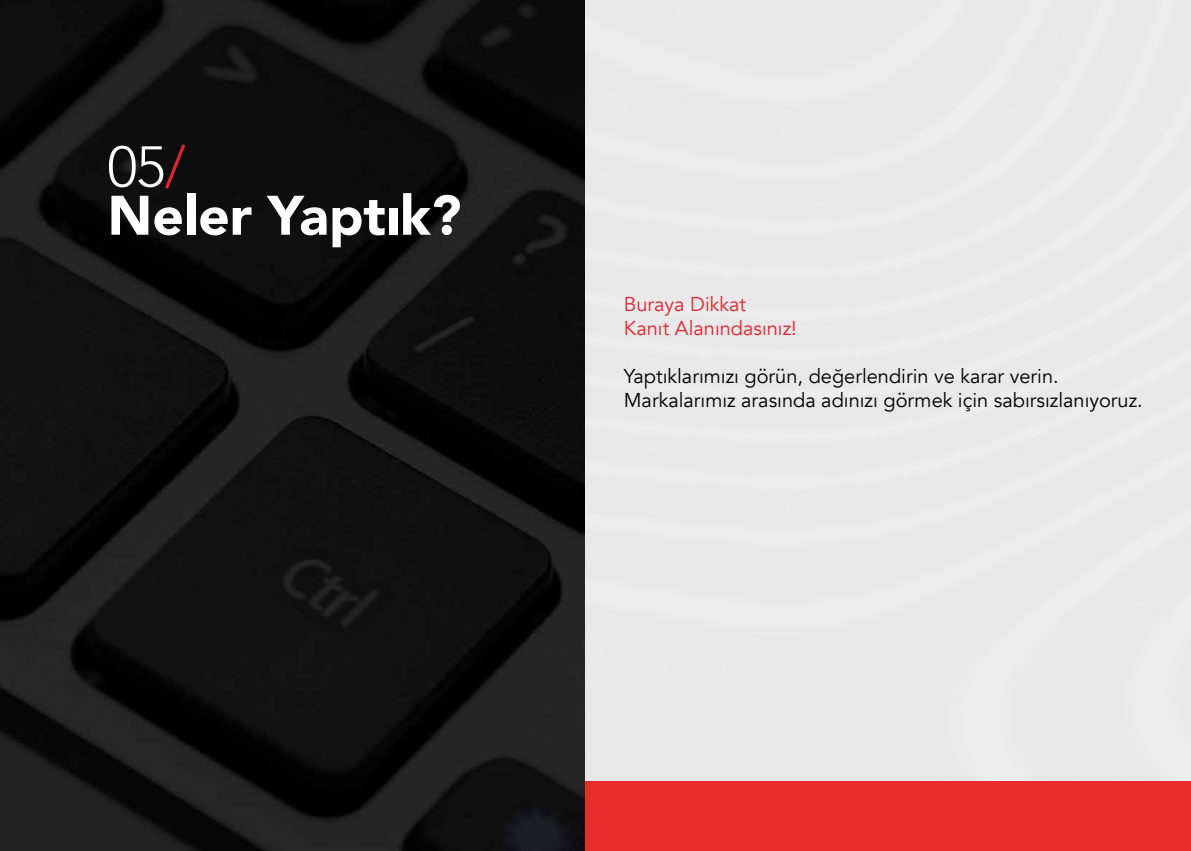
<style>
.page{position:relative;width:1191px;height:851px;background:#fff}
.page>*{position:absolute;margin:0;border:0;box-sizing:border-box;transform-origin:0 0}
.t1{font:300 57px "Avenir";color:#fff}
.t2{font:700 55px "Avenir Bd A";color:#fff}
.t3{font:20px/24px "Avenir";color:#000}
.t4{font:20px/24px "Avenir";color:#e5232d}
.s1{color:#e5232d}
</style>
<div class="page">
<div style="left:584px;top:0;width:607px;height:781px;background:#e8e8e8"></div>
<div style="left:0;top:781px;width:1191px;height:69px;background:#e62d2b"></div>
<img style="left:0;top:0;width:584px;height:850px">
<h1 class="t1" style="left:107px;top:133px;width:80px">05<span class="s1">/</span></h1>
<h2 class="t2" style="left:107px;top:182px;width:355px">Neler Yaptık?</h2>
<p class="t4" style="left:624px;top:292px;width:174px">Buraya Dikkat<br>Kanıt Alanındasınız!</p>
<p class="t3" style="left:624px;top:364px;width:520px">Yaptıklarımızı görün, değerlendirin ve karar verin.<br>Markalarımız arasında adınızı görmek için sabırsızlanıyoruz.</p>
</div>
